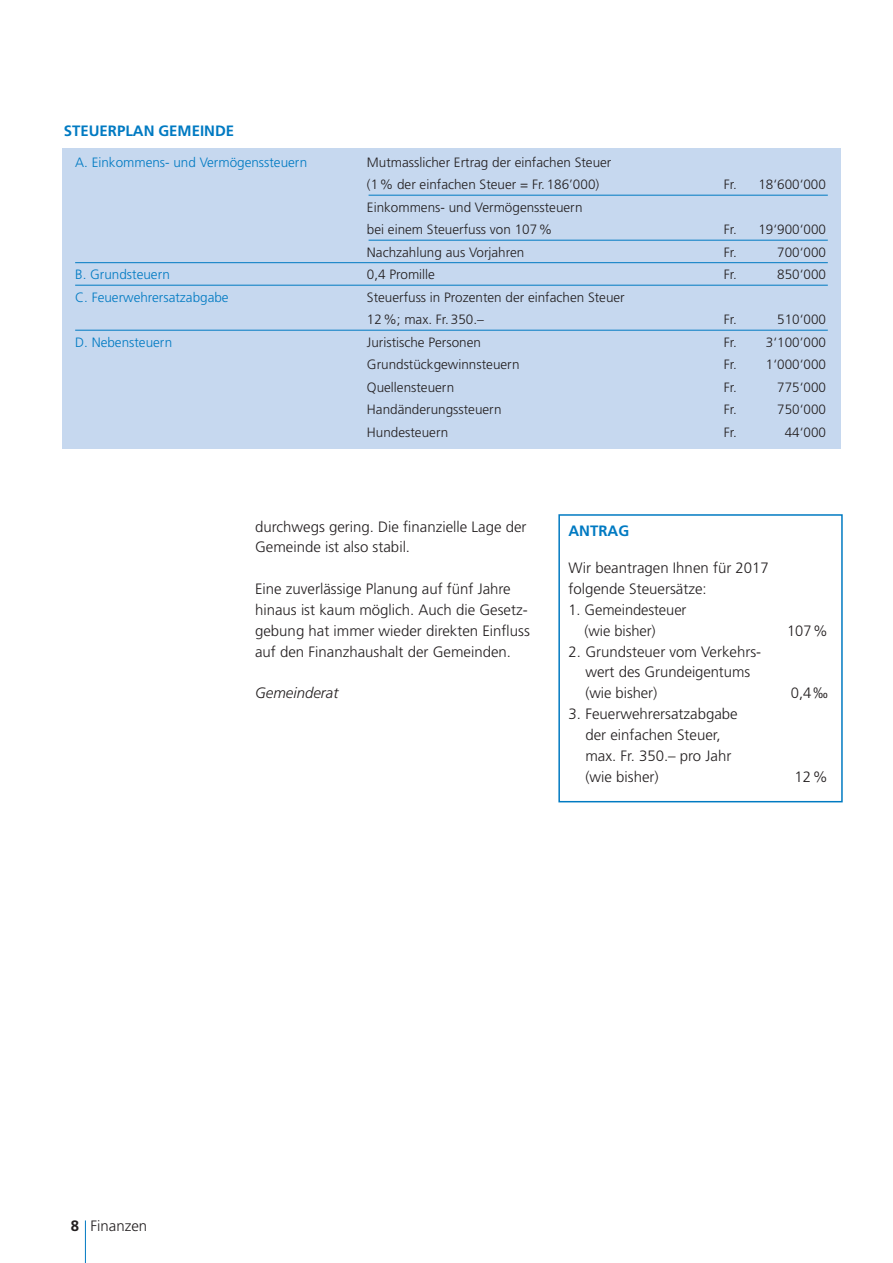
<style>
.page{position:relative;width:893px;height:1263px;background:#fff}
.page>*{position:absolute;margin:0;border:0;box-sizing:border-box;transform-origin:0 0}
.t1{font:300 15px/20.9px "Frutiger LT Std";color:#231f20}
.t2{font:700 15px "Frutiger LT Std";color:#007ac2}
.t3{font:italic 300 15px "Frutiger LT Std";color:#231f20}
.t4{font:700 15px "Frutiger";color:#007ac2}
.t5{font:300 13.5px/22.5px "Frutiger LT Std";color:#231f20}
.t6{font:300 13.5px "Frutiger LT Std";color:#007ac2}
.s1{font-weight:700}
</style>
<div class="page">
<hr style="left:85px;top:1220px;width:1px;height:43px;background:#007ac2">
<div style="left:62px;top:148px;width:779px;height:300px;background:#c6d8ef"></div>
<hr style="left:369px;top:195px;width:459px;height:1px;background:#007ac2">
<hr style="left:369px;top:240px;width:459px;height:1px;background:#007ac2">
<hr style="left:75px;top:262px;width:753px;height:1px;background:#007ac2">
<hr style="left:75px;top:285px;width:753px;height:1px;background:#007ac2">
<hr style="left:75px;top:330px;width:753px;height:1px;background:#007ac2">
<div style="left:558px;top:514px;width:285px;height:288px;border:2px solid #007ac2"></div>
<p class="t2" style="left:64px;top:122px;width:172px">STEUERPLAN GEMEINDE</p>
<p class="t6" style="left:75px;top:154px;width:234px">A. Einkommens- und Vermögenssteuern</p>
<p class="t5" style="left:367px;top:151px;width:246px">Mutmasslicher Ertrag der einfachen Steuer (1% der einfachen Steuer = Fr.186’000)</p>
<p class="t5" style="left:367px;top:196px;width:217px">Einkommens- und Vermögenssteuern bei einem Steuerfuss von 107%</p>
<p class="t5" style="left:724px;top:174px;width:104px">Fr. 18‘600‘000</p>
<p class="t5" style="left:724px;top:219px;width:104px">Fr. 19‘900‘000</p>
<p class="t5" style="left:367px;top:241px;width:159px">Nachzahlung aus Vorjahren</p>
<p class="t5" style="left:724px;top:241px;width:15px">Fr.</p>
<p class="t5" style="left:777px;top:241px;width:50px">700‘000</p>
<p class="t6" style="left:75px;top:267px;width:96px">B. Grundsteuern</p>
<p class="t5" style="left:367px;top:264px;width:70px">0,4 Promille</p>
<p class="t5" style="left:724px;top:264px;width:15px">Fr.</p>
<p class="t5" style="left:777px;top:264px;width:50px">850‘000</p>
<p class="t6" style="left:75px;top:289px;width:155px">C. Feuerwehrersatzabgabe</p>
<p class="t5" style="left:367px;top:286px;width:259px">Steuerfuss in Prozenten der einfachen Steuer<br>12%; max. Fr. 350.–</p>
<p class="t5" style="left:724px;top:309px;width:15px">Fr.</p>
<p class="t5" style="left:777px;top:309px;width:50px">510‘000</p>
<p class="t6" style="left:75px;top:334px;width:99px">D. Nebensteuern</p>
<p class="t5" style="left:367px;top:331px;width:116px">Juristische Personen</p>
<p class="t5" style="left:724px;top:331px;width:104px">Fr. 3‘100’000</p>
<p class="t5" style="left:367px;top:354px;width:154px">Grundstückgewinnsteuern</p>
<p class="t5" style="left:724px;top:354px;width:104px">Fr. 1‘000‘000</p>
<p class="t5" style="left:367px;top:376px;width:89px">Quellensteuern</p>
<p class="t5" style="left:724px;top:376px;width:15px">Fr.</p>
<p class="t5" style="left:777px;top:376px;width:50px">775‘000</p>
<p class="t5" style="left:367px;top:399px;width:136px">Handänderungssteuern</p>
<p class="t5" style="left:724px;top:399px;width:15px">Fr.</p>
<p class="t5" style="left:777px;top:399px;width:50px">750‘000</p>
<p class="t5" style="left:367px;top:421px;width:83px">Hundesteuern</p>
<p class="t5" style="left:724px;top:421px;width:15px">Fr.</p>
<p class="t5" style="left:785px;top:421px;width:43px">44‘000</p>
<p class="t1" style="left:255px;top:516px;width:273px">durchwegs gering. Die finanzielle Lage der<br>Gemeinde ist also stabil.</p>
<p class="t1" style="left:255px;top:579px;width:276px">Eine zuverlässige Planung auf fünf Jahre hinaus ist kaum möglich. Auch die Gesetz&shy;gebung hat immer wieder direkten Einfluss auf den Finanzhaushalt der Gemeinden.</p>
<p class="t3" style="left:255px;top:684px;width:85px">Gemeinderat</p>
<p class="t4" style="left:568px;top:522px;width:62px">ANTRAG</p>
<p class="t1" style="left:568px;top:558px;width:202px">Wir beantragen Ihnen für 2017 folgende Steuersätze:</p>
<p class="t1" style="left:585px;top:599px;width:103px;text-indent:-16px">1. Gemeindesteuer (wie bisher)</p>
<p class="t1" style="left:585px;top:641px;width:177px;text-indent:-17px">2. Grundsteuer vom Verkehrs&shy;wert des Grundeigentums (wie bisher)</p>
<p class="t1" style="left:585px;top:704px;width:154px;text-indent:-17px">3. Feuerwehrersatzabgabe der einfachen Steuer, max. Fr. 350.– pro Jahr (wie bisher)</p>
<p class="t1" style="left:787px;top:620px;width:42px">107%</p>
<p class="t1" style="left:791px;top:683px;width:39px">0,4‰</p>
<p class="t1" style="left:794px;top:766px;width:35px">12%</p>
<p class="t1" style="left:71px;top:1215px;width:78px"><span class="s1">8</span> Finanzen</p>
</div>
